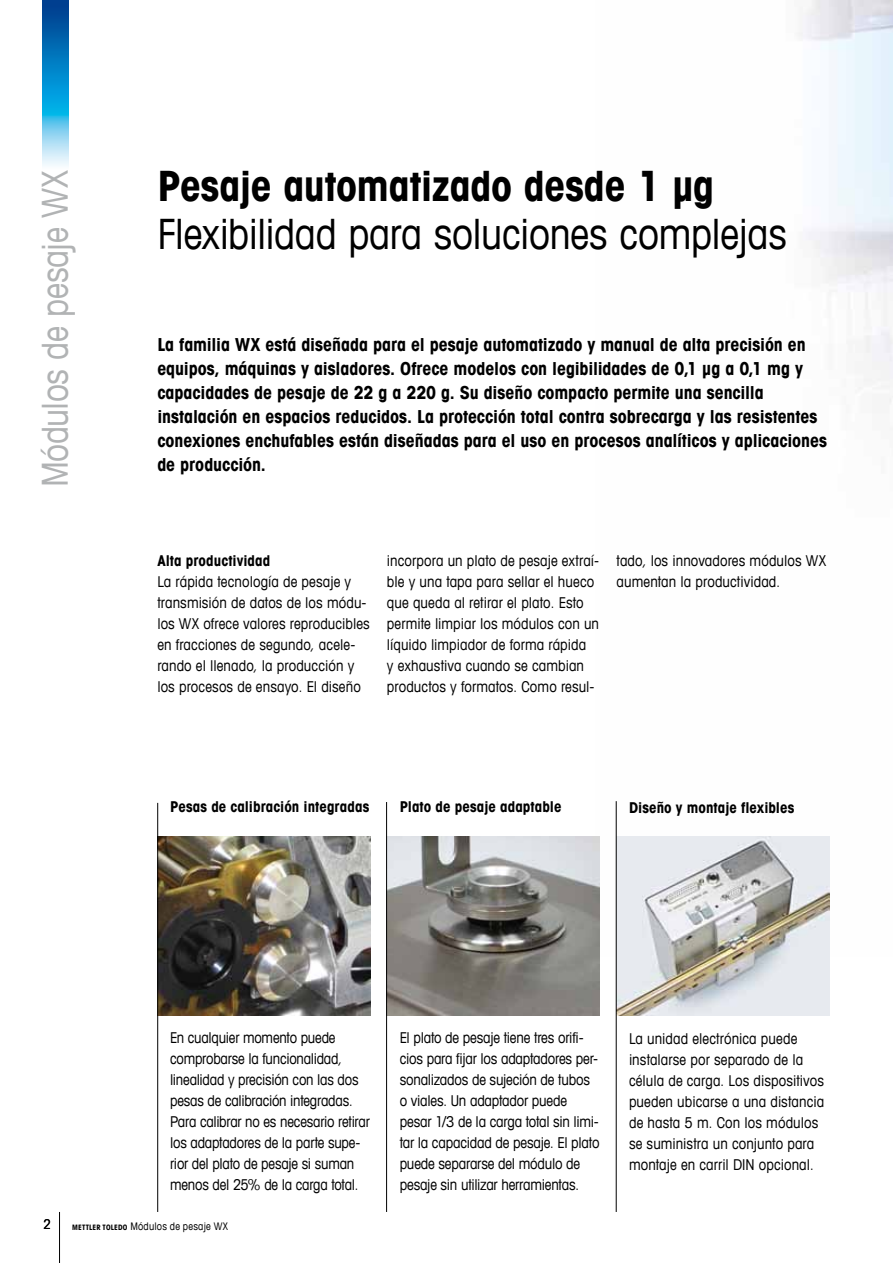
<style>
.page{position:relative;width:893px;height:1263px;background:#fff}
.page>*{position:absolute;margin:0;border:0;box-sizing:border-box;transform-origin:0 0}
.t1{font:condensed 42px "Avant Garde Com";letter-spacing:-.01em;color:#000}
.t2{font:700 condensed 42px "Avant Garde Com";letter-spacing:-.005em;color:#000}
.t3{font:condensed 36px "Avant Garde Com";letter-spacing:-.015em;color:#b1b3b4}
.t4{font:700 condensed 18px/24px "Avant Garde Com";letter-spacing:-.005em;color:#000}
.t5{font:condensed 15px/21px "Avant Garde Com";color:#000}
.t6{font:700 condensed 15px "Avant Garde Com";letter-spacing:.005em;color:#000}
.t7{font:condensed 13.5px "Avant Garde Com";color:#000}
.t8{font:condensed 10.5px "Avant Garde Com";letter-spacing:.02em;color:#000}
.s1{font-weight:700;font-size:7.5px}
</style>
<div class="page">
<img style="left:43px;top:0;width:25px;height:166px">
<hr style="left:59px;top:1212px;width:1px;height:51px;background:#000">
<img style="left:599px;top:0;width:294px;height:956px">
<img style="left:617px;top:836px;width:212px;height:179px">
<img style="left:158px;top:836px;width:212px;height:179px">
<img style="left:387px;top:836px;width:212px;height:179px">
<hr style="left:616px;top:801px;width:1px;height:411px;background:#000">
<hr style="left:157px;top:803px;width:1px;height:409px;background:#000">
<hr style="left:386px;top:802px;width:1px;height:410px;background:#000">
<h2 class="t3" style="left:33px;top:487px;width:318px;rotate:-90deg">Módulos de pesaje WX</h2>
<h1 class="t2" style="left:157px;top:158px;width:558px">Pesaje automatizado desde 1 μg</h1>
<h1 class="t1" style="left:157px;top:207px;width:631px">Flexibilidad para soluciones complejas</h1>
<p class="t4" style="left:157px;top:332px;width:671px">La familia WX está diseñada para el pesaje automatizado y manual de alta precisión en equipos, máquinas y aisladores. Ofrece modelos con legibilidades de 0,1 μg a 0,1 mg y capacidades de pesaje de 22 g a 220 g. Su diseño compacto permite una sencilla instalación en espacios reducidos. La protección total contra sobrecarga y las resistentes conexiones enchufables están diseñadas para el uso en procesos analíticos y aplicaciones de producción.</p>
<p class="t6" style="left:157px;top:551px;width:114px">Alta productividad</p>
<p class="t5" style="left:157px;top:570px;width:214px">La rápida tecnología de pesaje y transmisión de datos de los módu&shy;los WX ofrece valores reproducibles en fracciones de segundo, acele&shy;rando el llenado, la producción y los procesos de ensayo. El diseño</p>
<p class="t5" style="left:387px;top:549px;width:214px">incorpora un plato de pesaje extraí&shy;ble y una tapa para sellar el hueco que queda al retirar el plato. Esto permite limpiar los módulos con un líquido limpiador de forma rápida<br>y exhaustiva cuando se cambian productos y formatos. Como resul-</p>
<p class="t5" style="left:617px;top:550px;width:211px">tado, los innovadores módulos WX aumentan la productividad.</p>
<p class="t6" style="left:170px;top:797px;width:201px">Pesas de calibración integradas</p>
<p class="t6" style="left:400px;top:797px;width:163px">Plato de pesaje adaptable</p>
<p class="t6" style="left:629px;top:798px;width:167px">Diseño y montaje flexibles</p>
<p class="t5" style="left:170px;top:1027px;width:201px">En cualquier momento puede comprobarse la funcionalidad, linealidad y precisión con las dos pesas de calibración integradas.<br>Para calibrar no es necesario retirar los adaptadores de la parte supe&shy;rior del plato de pesaje si suman menos del 25% de la carga total.</p>
<p class="t7" style="left:44px;top:1216px;width:9px">2</p>
<p class="t8" style="left:72px;top:1220px;width:157px"><span class="s1">METTLER -TOLEDO</span> Módulos de pesaje WX</p>
<p class="t5" style="left:400px;top:1027px;width:201px">El plato de pesaje tiene tres orifi&shy;cios para fijar los adaptadores per&shy;sonalizados de sujeción de tubos o viales. Un adaptador puede pesar 1/3 de la carga total sin limi&shy;tar la capacidad de pesaje. El plato puede separarse del módulo de pesaje sin utilizar herramientas.</p>
<p class="t5" style="left:629px;top:1028px;width:197px">La unidad electrónica puede instalarse por separado de la célula de carga. Los dispositivos pueden ubicarse a una distancia de hasta 5 m. Con los módulos se suministra un conjunto para montaje en carril DIN opcional.</p>
</div>
